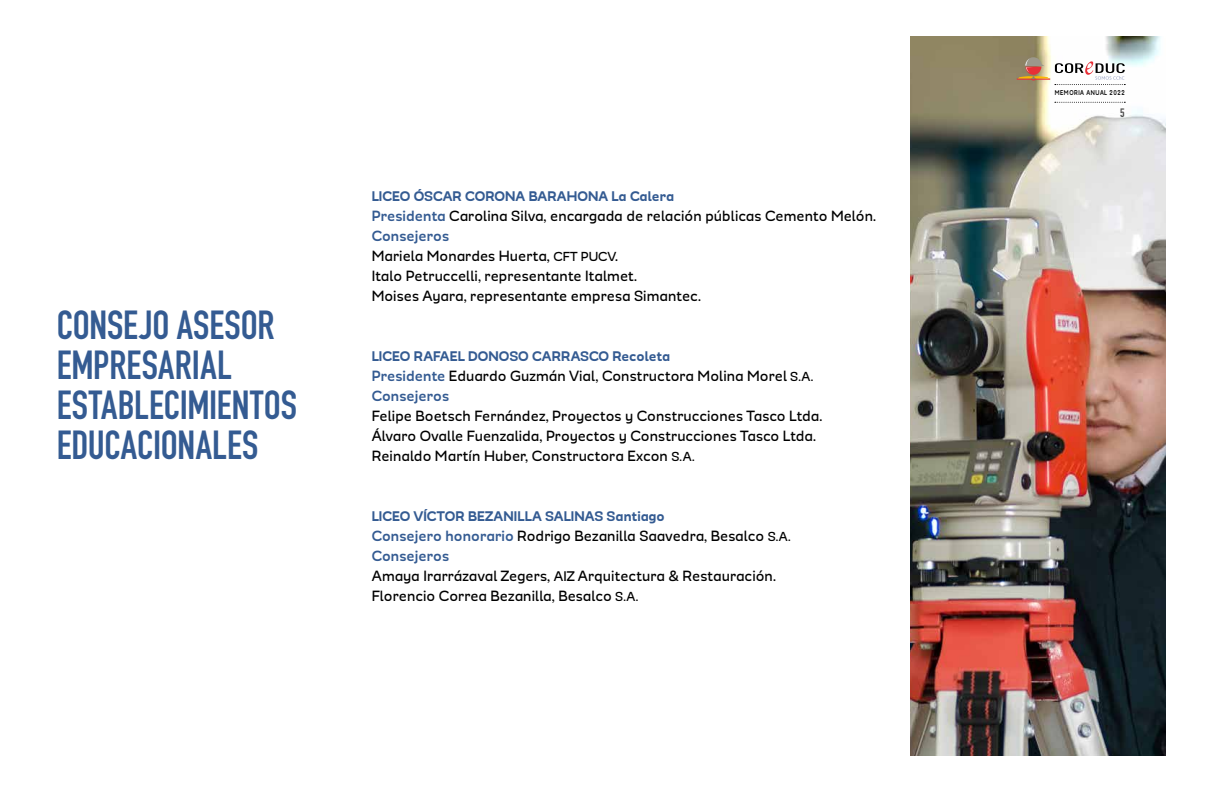
<style>
.page{position:relative;width:1224px;height:792px;background:#fff}
.page>*{position:absolute;margin:0;border:0;box-sizing:border-box;transform-origin:0 0}
.t1{font:700 40px/40px "DIN Condensed";color:#345b92}
.t2{font:500 17px/20px "Modernica";letter-spacing:.005em;color:#000}
.t3{font:900 16px "Modernica";letter-spacing:.005em;color:#345b92}
.t4{font:700 12px "DIN Condensed";color:#4a4a49}
.t5{font:700 8px "Modernica";letter-spacing:.09em;color:#000;scale:.8 1}
.s1{font-weight:700;color:#345b92}
.s2{font-size:15px}
.s3{font-size:16px}
</style>
<div class="page">
<img style="left:911px;top:36px;width:255px;height:720px">
<svg style="left:1017px;top:57px;width:108px;height:28px"></svg>
<svg style="left:1055px;top:102px;width:70px;height:1px"></svg>
<h1 class="t1" style="left:57px;top:305px;width:242px">CONSEJO ASESOR<br>EMPRESARIAL<br>ESTABLECIMIENTOS<br>EDUCACIONALES</h1>
<p class="t3" style="left:372px;top:189px;width:304px">LICEO ÓSCAR CORONA BARAHONA La Calera</p>
<p class="t2" style="left:372px;top:206px;width:506px"><span class="s1">Presidenta</span> Carolina Silva, encargada de relación públicas Cemento Melón.<br><span class="s1">Consejeros<br></span>Mariela Monardes Huerta, <span class="s2">CFT PUCV</span>.<br>Italo Petruccelli, representante Italmet.<br>Moises Ayara, representante empresa Simantec.</p>
<p class="t3" style="left:372px;top:349px;width:300px">LICEO RAFAEL DONOSO CARRASCO Recoleta</p>
<p class="t2" style="left:372px;top:366px;width:443px"><span class="s1">Presidente</span> Eduardo Guzmán Vial, Constructora Molina Morel <span class="s2">S.A.<br></span><span class="s1">Consejeros</span></p>
<p class="t2" style="left:372px;top:406px;width:452px">Felipe Boetsch Fernández, Proyectos y Construcciones Tasco Ltda.<br>Álvaro Ovalle Fuenzalida, Proyectos y Construcciones Tasco Ltda.<br>Reinaldo Martín Huber, Constructora Excon <span class="s2">S.A.</span></p>
<p class="t3" style="left:372px;top:509px;width:295px">LICEO VÍCTOR BEZANILLA SALINAS Santiago</p>
<p class="t2" style="left:372px;top:526px;width:421px"><span class="s1">Consejero honorario</span> Rodrigo Bezanilla Saavedra, Besalco <span class="s2">S.A.<br></span><span class="s1">Consejeros<br></span>Amaya Irarrázaval Zegers, <span class="s3">AIZ</span> Arquitectura &amp; Restauración.<br>Florencio Correa Bezanilla, Besalco <span class="s2">S.A.</span></p>
<p class="t5" style="left:1055px;top:89px;width:89px">MEMORIA ANUAL 2022</p>
<p class="t4" style="left:1120px;top:105px;width:6px">5</p>
</div>
